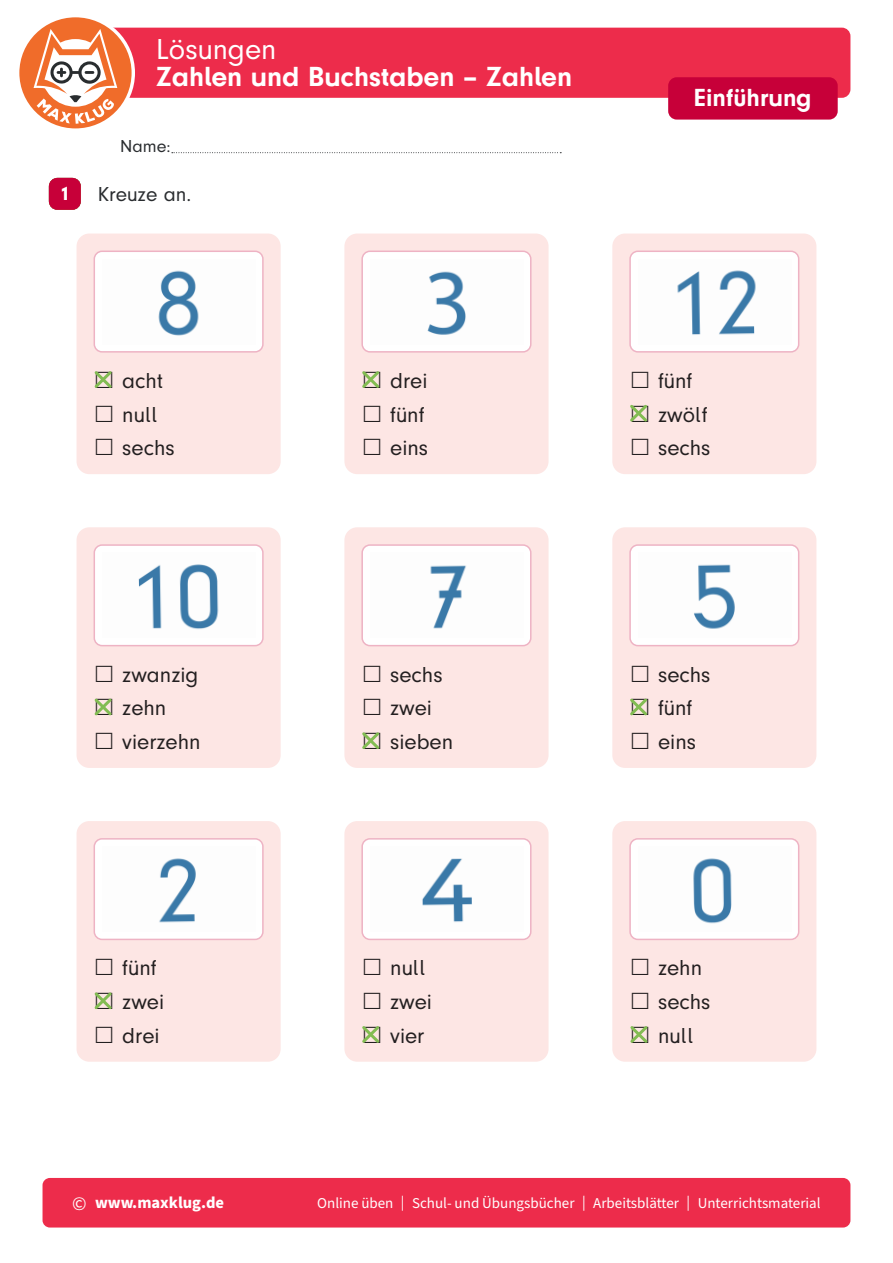
<style>
.page{position:relative;width:893px;height:1263px;background:#fff}
.page>*{position:absolute;margin:0;border:0;box-sizing:border-box;transform-origin:0 0}
.t1{font:30px "Mk Druckschrift N";color:#fff}
.t2{font:700 28.5px "Mk Druckschrift N";color:#fff}
.t3{font:700 25.5px "Mk Druckschrift N";color:#fff}
.t4{font:22.5px "Mk Druckschrift N";color:#231f20}
.t5{font:21px "Mk Druckschrift N";color:#292c2f}
.t6{font:19.5px "Mk Druckschrift N bl";color:#fff}
.t7{font:18px "Mk Druckschrift N";color:#292c2f}
.t8{font:700 16.5px "Source Sans Pro";color:#fff}
.t9{font:15px "Source Sans Pro";color:#fff}
.s1{font-weight:400;font-size:19.5px}
</style>
<div class="page">
<svg style="left:172px;top:152px;width:389px;height:1px"></svg>
<div style="left:75px;top:28px;width:775px;height:70px;background:#ed2c4b;border-radius:9px"></div>
<div style="left:43px;top:1178px;width:807px;height:49px;background:#ed2c4b;border-radius:7px"></div>
<svg style="left:19px;top:17px;width:116px;height:112px"></svg>
<div style="left:668px;top:77px;width:170px;height:43px;background:#c70039;border-radius:9px"></div>
<div style="left:77px;top:234px;width:204px;height:240px;background:#fde6e4;border-radius:13px"></div>
<div style="left:77px;top:527px;width:204px;height:241px;background:#fde6e4;border-radius:13px"></div>
<div style="left:77px;top:821px;width:204px;height:241px;background:#fde6e4;border-radius:13px"></div>
<div style="left:344px;top:234px;width:205px;height:240px;background:#fde6e4;border-radius:13px"></div>
<div style="left:344px;top:527px;width:205px;height:241px;background:#fde6e4;border-radius:13px"></div>
<div style="left:344px;top:821px;width:205px;height:241px;background:#fde6e4;border-radius:13px"></div>
<div style="left:612px;top:234px;width:204px;height:240px;background:#fde6e4;border-radius:13px"></div>
<div style="left:612px;top:821px;width:204px;height:241px;background:#fde6e4;border-radius:13px"></div>
<div style="left:94px;top:251px;width:169px;height:101px;background:#fff;border-radius:8px"></div>
<div style="left:94px;top:251px;width:170px;height:102px;border:2px solid #eeb3c4;border-radius:8px"></div>
<div style="left:94px;top:545px;width:169px;height:101px;background:#fff;border-radius:8px"></div>
<div style="left:94px;top:544px;width:170px;height:102px;border:2px solid #eeb3c4;border-radius:8px"></div>
<div style="left:94px;top:839px;width:169px;height:100px;background:#fff;border-radius:8px"></div>
<div style="left:94px;top:838px;width:170px;height:102px;border:2px solid #eeb3c4;border-radius:8px"></div>
<div style="left:362px;top:251px;width:169px;height:101px;background:#fff;border-radius:8px"></div>
<div style="left:361px;top:251px;width:170px;height:102px;border:2px solid #eeb3c4;border-radius:8px"></div>
<div style="left:362px;top:545px;width:169px;height:101px;background:#fff;border-radius:8px"></div>
<div style="left:361px;top:544px;width:170px;height:102px;border:2px solid #eeb3c4;border-radius:8px"></div>
<div style="left:362px;top:839px;width:169px;height:100px;background:#fff;border-radius:8px"></div>
<div style="left:361px;top:838px;width:170px;height:102px;border:2px solid #eeb3c4;border-radius:8px"></div>
<div style="left:630px;top:251px;width:169px;height:101px;background:#fff;border-radius:8px"></div>
<div style="left:629px;top:251px;width:170px;height:102px;border:2px solid #eeb3c4;border-radius:8px"></div>
<div style="left:630px;top:839px;width:169px;height:100px;background:#fff;border-radius:8px"></div>
<div style="left:629px;top:838px;width:170px;height:102px;border:2px solid #eeb3c4;border-radius:8px"></div>
<img style="left:158px;top:270px;width:41px;height:66px">
<img style="left:427px;top:271px;width:39px;height:64px">
<img style="left:677px;top:270px;width:79px;height:65px">
<div style="left:49px;top:178px;width:32px;height:32px;background:#c70039;border-radius:9px"></div>
<div style="left:612px;top:527px;width:204px;height:241px;background:#fde6e4;border-radius:13px"></div>
<div style="left:630px;top:545px;width:169px;height:101px;background:#fff;border-radius:8px"></div>
<div style="left:629px;top:544px;width:170px;height:102px;border:2px solid #eeb3c4;border-radius:8px"></div>
<img style="left:138px;top:564px;width:81px;height:66px">
<img style="left:159px;top:858px;width:37px;height:65px">
<img style="left:430px;top:565px;width:36px;height:64px">
<img style="left:422px;top:858px;width:50px;height:64px">
<img style="left:694px;top:564px;width:41px;height:65px">
<img style="left:693px;top:858px;width:39px;height:66px">
<svg style="left:94px;top:371px;width:18px;height:17px"></svg>
<svg style="left:94px;top:698px;width:18px;height:18px"></svg>
<svg style="left:94px;top:992px;width:18px;height:17px"></svg>
<svg style="left:362px;top:371px;width:18px;height:17px"></svg>
<svg style="left:362px;top:732px;width:18px;height:17px"></svg>
<svg style="left:362px;top:1026px;width:18px;height:17px"></svg>
<svg style="left:630px;top:404px;width:17px;height:18px"></svg>
<svg style="left:630px;top:1026px;width:18px;height:17px"></svg>
<svg style="left:630px;top:698px;width:17px;height:18px"></svg>
<p class="t6" style="left:60px;top:183px;width:11px">1</p>
<p class="t1" style="left:156px;top:33px;width:122px">Lösungen</p>
<p class="t2" style="left:156px;top:61px;width:418px">Zahlen und Buchstaben – Zahlen</p>
<p class="t7" style="left:120px;top:136px;width:52px">Name:</p>
<p class="t5" style="left:98px;top:183px;width:95px">Kreuze an.</p>
<p class="t4" style="left:122px;top:368px;width:42px">acht</p>
<p class="t4" style="left:122px;top:402px;width:37px">null</p>
<p class="t4" style="left:122px;top:436px;width:54px">sechs</p>
<p class="t4" style="left:390px;top:368px;width:39px">drei</p>
<p class="t4" style="left:390px;top:402px;width:36px">fünf</p>
<p class="t4" style="left:390px;top:436px;width:40px">eins</p>
<p class="t4" style="left:122px;top:662px;width:78px">zwanzig</p>
<p class="t4" style="left:122px;top:696px;width:46px">zehn</p>
<p class="t4" style="left:122px;top:729px;width:80px">vierzehn</p>
<p class="t4" style="left:390px;top:662px;width:54px">sechs</p>
<p class="t4" style="left:390px;top:696px;width:43px">zwei</p>
<p class="t4" style="left:390px;top:729px;width:65px">sieben</p>
<p class="t4" style="left:122px;top:956px;width:36px">fünf</p>
<p class="t4" style="left:122px;top:989px;width:43px">zwei</p>
<p class="t4" style="left:122px;top:1023px;width:39px">drei</p>
<p class="t4" style="left:390px;top:956px;width:37px">null</p>
<p class="t4" style="left:390px;top:989px;width:43px">zwei</p>
<p class="t4" style="left:390px;top:1023px;width:36px">vier</p>
<p class="t3" style="left:694px;top:83px;width:119px">Einführung</p>
<p class="t4" style="left:658px;top:368px;width:36px">fünf</p>
<p class="t4" style="left:658px;top:402px;width:51px">zwölf</p>
<p class="t4" style="left:658px;top:436px;width:54px">sechs</p>
<p class="t4" style="left:658px;top:662px;width:54px">sechs</p>
<p class="t4" style="left:658px;top:696px;width:36px">fünf</p>
<p class="t4" style="left:658px;top:729px;width:40px">eins</p>
<p class="t4" style="left:658px;top:956px;width:46px">zehn</p>
<p class="t4" style="left:658px;top:989px;width:54px">sechs</p>
<p class="t4" style="left:658px;top:1023px;width:37px">null</p>
<p class="t8" style="left:72px;top:1191px;width:153px"><span class="s1">©</span> www.maxklug.de</p>
<p class="t9" style="left:317px;top:1193px;width:505px">Online üben | Schul- und Übungsbücher | Arbeitsblätter | Unterrichtsmaterial</p>
</div>
